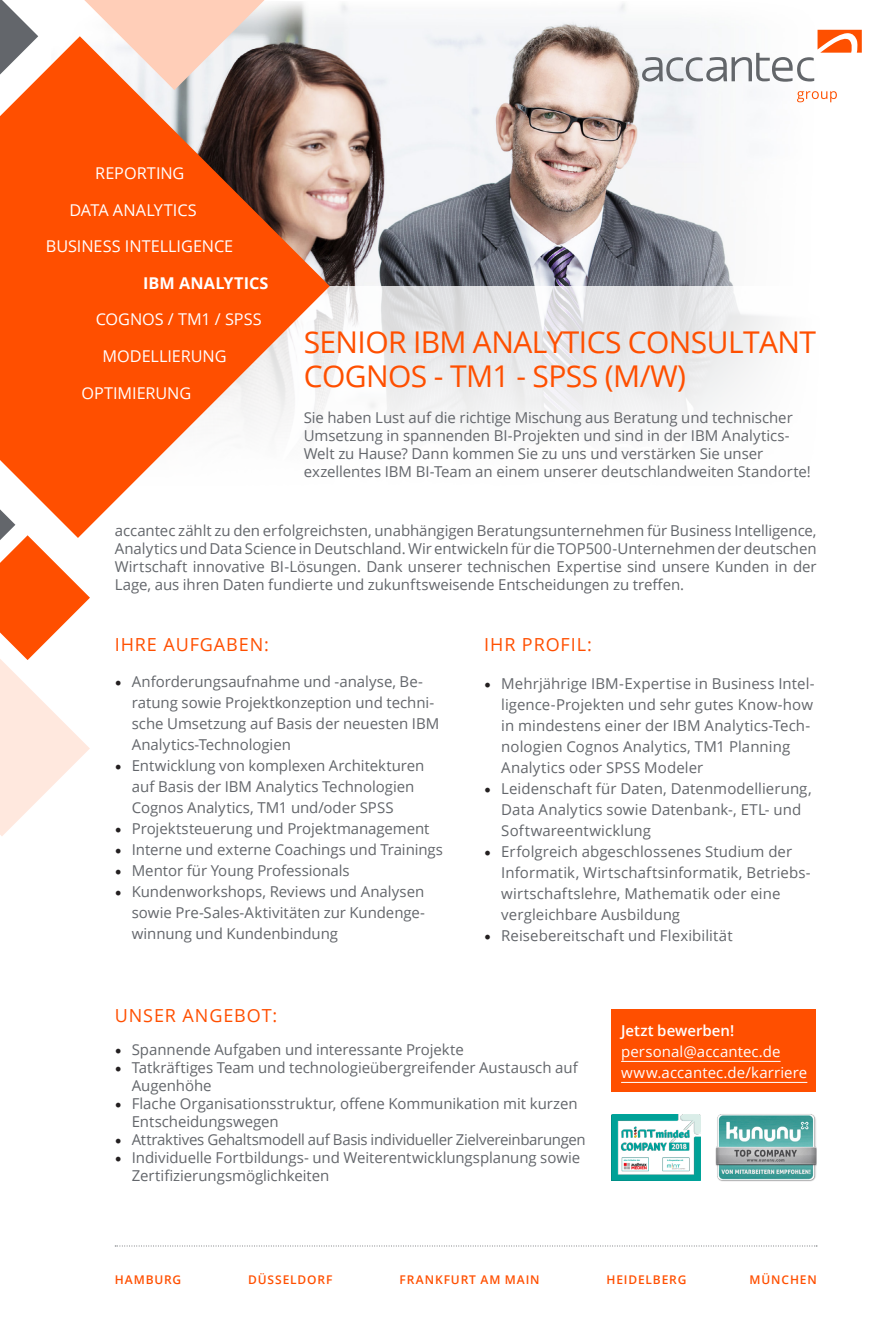
<style>
.page{position:relative;width:893px;height:1327px;background:#fff}
.page>*{position:absolute;margin:0;border:0;box-sizing:border-box;transform-origin:0 0}
.t1{font:30px/34.5px "Open Sans";letter-spacing:-.02em;color:#ff4f00}
.t2{font:18px "Open Sans";letter-spacing:.05em;color:#ff4f00}
.t3{font:16.2px "Open Sans";color:#fff}
.t4{font:700 16.2px "Open Sans";letter-spacing:.005em;color:#fff}
.t5{font:15px/21px "Open Sans";color:#63666b}
.t6{font:15px "Open Sans";letter-spacing:-.025em;color:#63666b}
.t7{font:15px/21px "Open Sans";letter-spacing:.005em;color:#fff}
.t8{font:600 15px "Open Sans";color:#fff}
.t9{font:600 12px "Open Sans";letter-spacing:.07em;color:#ff4f00}
.s1{font-family:"Minion Pro";font-size:18px;color:#231f20}
</style>
<div class="page">
<img style="left:265px;top:2px;width:568px;height:284px">
<svg style="left:330px;top:286px;width:443px;height:147px;fill:#ededee"></svg>
<div style="left:611px;top:1010px;width:204px;height:82px;background:#ff4f00"></div>
<svg style="left:642px;top:30px;width:220px;height:52px"></svg>
<svg style="left:797px;top:91px;width:40px;height:11px"></svg>
<svg style="left:84px;top:0;width:181px;height:36px;background:#fad4c2"></svg>
<svg style="left:0;top:0;width:38px;height:36px"></svg>
<svg style="left:0;top:538px;width:90px;height:298px"></svg>
<hr style="left:621px;top:1061px;width:160px;height:1px;background:#fff">
<hr style="left:621px;top:1082px;width:186px;height:1px;background:#fff">
<svg style="left:115px;top:1245px;width:702px;height:1px"></svg>
<svg style="left:0;top:36px;width:330px;height:502px;fill:#ff4f00"></svg>
<img style="left:715px;top:1114px;width:102px;height:67px">
<img style="left:611px;top:1115px;width:90px;height:65px">
<p class="t3" style="left:95px;top:162px;width:91px">REPORTING</p>
<p class="t3" style="left:69px;top:198px;width:129px">DATA ANALYTICS</p>
<p class="t3" style="left:46px;top:235px;width:189px">BUSINESS INTELLIGENCE</p>
<p class="t4" style="left:143px;top:271px;width:127px">IBM ANALYTICS</p>
<p class="t3" style="left:96px;top:308px;width:167px">COGNOS / TM1 / SPSS</p>
<p class="t3" style="left:103px;top:345px;width:125px">MODELLIERUNG</p>
<p class="t3" style="left:81px;top:381px;width:111px">OPTIMIERUNG</p>
<h1 class="t1" style="left:304px;top:324px;width:514px">SENIOR IBM ANALYTICS CONSULTANT<br>COGNOS - TM1 - SPSS (M/W)</h1>
<p class="t5" style="left:304px;top:409px;width:509px;line-height:18px">Sie haben Lust auf die richtige Mischung aus Beratung und technischer Umsetzung in spannenden BI-Projekten und sind in der IBM Analytics-Welt zu Hause? Dann kommen Sie zu uns und verstärken Sie unser exzellentes IBM BI-Team an einem unserer deutschlandweiten Standorte!</p>
<p class="t5" style="left:115px;top:521px;width:703px;line-height:18px;text-align:justify">accantec zählt zu den erfolgreichsten, unabhängigen Beratungsunternehmen für Business Intelligence, Analytics und Data Science in Deutschland. Wir entwickeln für die TOP500-Unternehmen der deutschen Wirtschaft innovative BI-Lösungen. Dank unserer technischen Expertise sind unsere Kunden in der Lage, aus ihren Daten fundierte und zukunftsweisende Entscheidungen zu treffen.</p>
<p class="t2" style="left:115px;top:632px;width:156px">IHRE AUFGABEN:</p>
<p class="t5" style="left:132px;top:671px;width:309px;text-indent:-17px"><span class="s1">•</span> Anforderungsaufnahme und -analyse, Be&shy;ratung sowie Projektkonzeption und techni&shy;sche Umsetzung auf Basis der neuesten IBM Analytics-Technologien</p>
<p class="t5" style="left:132px;top:755px;width:294px;text-indent:-17px"><span class="s1">•</span> Entwicklung von komplexen Architekturen auf Basis der IBM Analytics Technologien<br>Cognos Analytics, TM1 und/oder SPSS</p>
<p class="t5" style="left:115px;top:818px;width:316px"><span class="s1">•</span> Projektsteuerung und Projektmanagement</p>
<p class="t5" style="left:115px;top:839px;width:330px"><span class="s1">•</span> Interne und externe Coachings und Trainings</p>
<p class="t5" style="left:115px;top:860px;width:236px"><span class="s1">•</span> Mentor für Young Professionals</p>
<p class="t5" style="left:132px;top:881px;width:295px;text-align:justify;text-indent:-17px"><span class="s1">•</span> Kundenworkshops, Reviews und Analysen sowie Pre-Sales-Aktivitäten zur Kundenge&shy;winnung und Kundenbindung</p>
<p class="t2" style="left:484px;top:632px;width:109px">IHR PROFIL:</p>
<p class="t5" style="left:501px;top:672px;width:315px;text-indent:-17px"><span class="s1">•</span> Mehrjährige IBM-Expertise in Business Intel&shy;ligence-Projekten und sehr gutes Know-how in mindestens einer der IBM Analytics-Tech&shy;nologien Cognos Analytics, TM1 Planning Analytics oder SPSS Modeler</p>
<p class="t5" style="left:501px;top:777px;width:312px;text-indent:-17px"><span class="s1">•</span> Leidenschaft für Daten, Datenmodellierung,<br>Data Analytics sowie Datenbank-, ETL- und<br>Softwareentwicklung</p>
<p class="t5" style="left:501px;top:840px;width:311px;text-indent:-17px"><span class="s1">•</span> Erfolgreich abgeschlossenes Studium der Informatik, Wirtschaftsinformatik, Betriebs&shy;wirtschaftslehre, Mathematik oder eine vergleichbare Ausbildung</p>
<p class="t5" style="left:484px;top:924px;width:250px"><span class="s1">•</span> Reisebereitschaft und Flexibilität</p>
<p class="t2" style="left:115px;top:1003px;width:164px">UNSER ANGEBOT:</p>
<p class="t5" style="left:115px;top:1039px;width:351px"><span class="s1">•</span> Spannende Aufgaben und interessante Projekte</p>
<p class="t5" style="left:132px;top:1058px;width:447px;line-height:18px;text-indent:-17px"><span class="s1">•</span> Tatkräftiges Team und technologieübergreifender Austausch auf<br>Augenhöhe</p>
<p class="t5" style="left:132px;top:1094px;width:447px;line-height:18px;text-indent:-17px"><span class="s1">•</span> Flache Organisationsstruktur, offene Kommunikation mit kurzen<br>Entscheidungswegen</p>
<p class="t6" style="left:115px;top:1129px;width:472px"><span class="s1">•</span> Attraktives Gehaltsmodell auf Basis individueller Zielvereinbarungen</p>
<p class="t5" style="left:132px;top:1148px;width:450px;line-height:18px;text-indent:-17px"><span class="s1">•</span> Individuelle Fortbildungs- und Weiterentwicklungsplanung sowie<br>Zertifizierungsmöglichkeiten</p>
<p class="t8" style="left:621px;top:1020px;width:115px">Jetzt bewerben!</p>
<p class="t7" style="left:621px;top:1040px;width:188px">personal@accantec.de www.accantec.de/karriere</p>
<p class="t9" style="left:115px;top:1271px;width:68px">HAMBURG</p>
<p class="t9" style="left:248px;top:1271px;width:86px">DÜSSELDORF</p>
<p class="t9" style="left:399px;top:1271px;width:142px">FRANKFURT AM MAIN</p>
<p class="t9" style="left:607px;top:1271px;width:81px">HEIDELBERG</p>
<p class="t9" style="left:750px;top:1271px;width:69px">MÜNCHEN</p>
</div>
